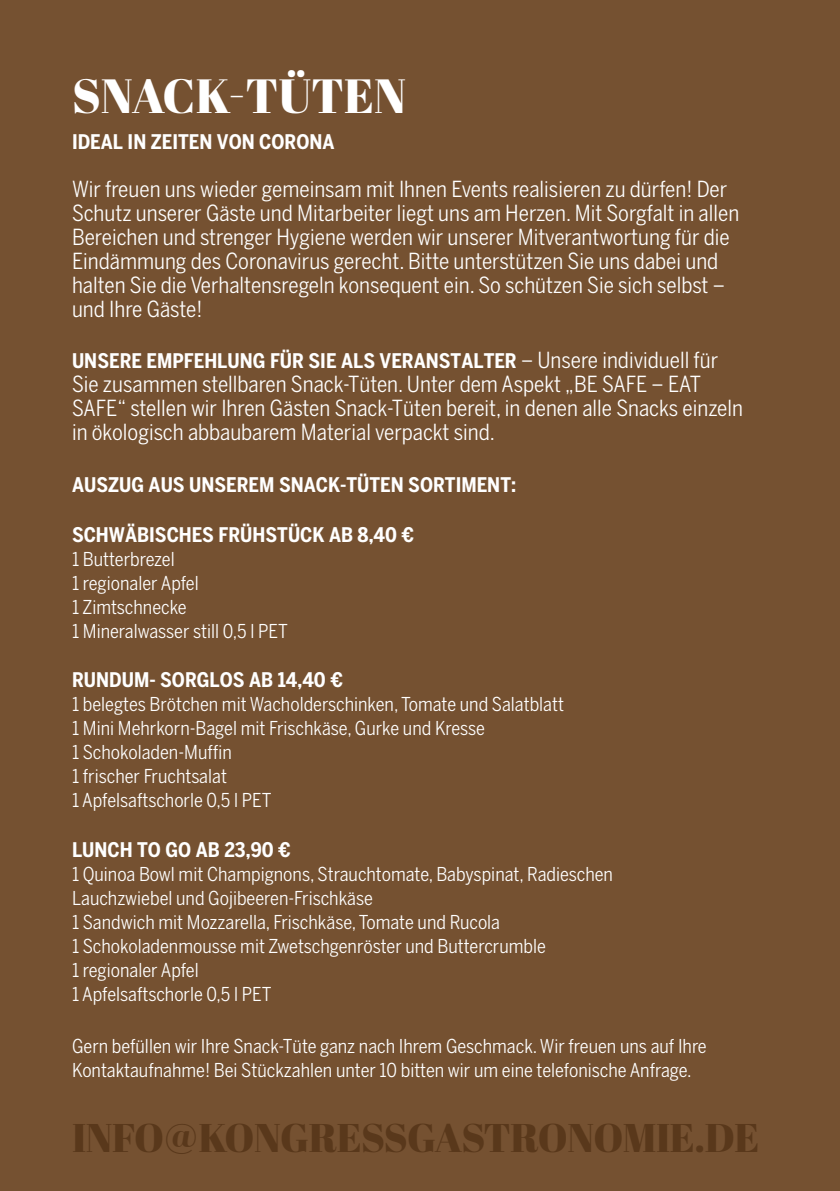
<style>
.page{position:relative;width:840px;height:1191px;background:#fff}
.page>*{position:absolute;margin:0;border:0;box-sizing:border-box;transform-origin:0 0}
.t1{font:48px "Abril Fatface";color:#fff}
.t2{font:40px "Abril Fatface";letter-spacing:-.015em;color:#59381b}
.t3{font:22px/24px "Benton Sans Cond";color:#fff}
.t4{font:700 condensed 20px "Benton Sans";color:#fff}
.t5{font:19px/24px "Benton Sans Cond";color:#fff}
.s1{font-family:"Benton Sans Cond";font-weight:400;font-stretch:normal;font-size:22px}
</style>
<div class="page">
<div style="left:0;top:0;width:839px;height:1191px;background:#755131"></div>
<p class="t1" style="left:72px;top:63px;width:335px">SNACK-TÜTEN</p>
<p class="t4" style="left:72px;top:130px;width:264px">IDEAL IN ZEITEN VON CORONA</p>
<p class="t3" style="left:72px;top:177px;width:668px">Wir freuen uns wieder gemeinsam mit Ihnen Events realisieren zu dürfen! Der Schutz unserer Gäste und Mitarbeiter liegt uns am Herzen. Mit Sorgfalt in allen Bereichen und strenger Hygiene werden wir unserer Mitverantwortung für die Eindämmung des Coronavirus gerecht. Bitte unterstützen Sie uns dabei und halten Sie die Verhaltensregeln konsequent ein. So schützen Sie sich selbst – und Ihre Gäste!</p>
<p class="t4" style="left:72px;top:349px;width:647px">UNSERE EMPFEHLUNG FÜR SIE ALS VERANSTALTER <span class="s1">– Unsere individuell für</span></p>
<p class="t3" style="left:72px;top:372px;width:672px">Sie zusammen stellbaren Snack-Tüten. Unter dem Aspekt „BE SAFE – EAT<br>SAFE“ stellen wir Ihren Gästen Snack-Tüten bereit, in denen alle Snacks einzeln in ökologisch abbaubarem Material verpackt sind.</p>
<p class="t4" style="left:72px;top:473px;width:445px">AUSZUG AUS UNSEREM SNACK-TÜTEN SORTIMENT:</p>
<p class="t4" style="left:72px;top:522px;width:343px">SCHWÄBISCHES FRÜHSTÜCK AB 8,40 €</p>
<p class="t5" style="left:72px;top:546px;width:104px">1 Butterbrezel</p>
<p class="t5" style="left:72px;top:570px;width:128px">1 regionaler Apfel</p>
<p class="t5" style="left:72px;top:594px;width:116px">1 Zimtschnecke</p>
<p class="t5" style="left:72px;top:618px;width:217px">1 Mineralwasser still 0,5 l PET</p>
<p class="t4" style="left:72px;top:668px;width:272px">RUNDUM- SORGLOS AB 14,40 €</p>
<p class="t5" style="left:72px;top:692px;width:493px">1 belegtes Brötchen mit Wacholderschinken, Tomate und Salatblatt</p>
<p class="t5" style="left:72px;top:716px;width:414px">1 Mini Mehrkorn-Bagel mit Frischkäse, Gurke und Kresse</p>
<p class="t5" style="left:72px;top:740px;width:161px">1 Schokoladen-Muffin</p>
<p class="t5" style="left:72px;top:764px;width:156px">1 frischer Fruchtsalat</p>
<p class="t5" style="left:72px;top:788px;width:201px">1 Apfelsaftschorle 0,5 l PET</p>
<p class="t4" style="left:72px;top:837px;width:220px">LUNCH TO GO AB 23,90 €</p>
<p class="t5" style="left:72px;top:861px;width:542px">1 Quinoa Bowl mit Champignons, Strauchtomate, Babyspinat, Radieschen<br>Lauchzwiebel und Gojibeeren-Frischkäse</p>
<p class="t5" style="left:72px;top:909px;width:429px">1 Sandwich mit Mozzarella, Frischkäse, Tomate und Rucola</p>
<p class="t5" style="left:72px;top:933px;width:475px">1 Schokoladenmousse mit Zwetschgenröster und Buttercrumble</p>
<p class="t5" style="left:72px;top:957px;width:128px">1 regionaler Apfel</p>
<p class="t5" style="left:72px;top:981px;width:201px">1 Apfelsaftschorle 0,5 l PET</p>
<p class="t5" style="left:72px;top:1033px;width:636px">Gern befüllen wir Ihre Snack-Tüte ganz nach Ihrem Geschmack. Wir freuen uns auf Ihre<br>Kontaktaufnahme! Bei Stückzahlen unter 10 bitten wir um eine telefonische Anfrage.</p>
<h2 class="t2" style="left:72px;top:1110px;width:688px">INFO@KONGRESSGASTRONOMIE.DE</h2>
</div>
